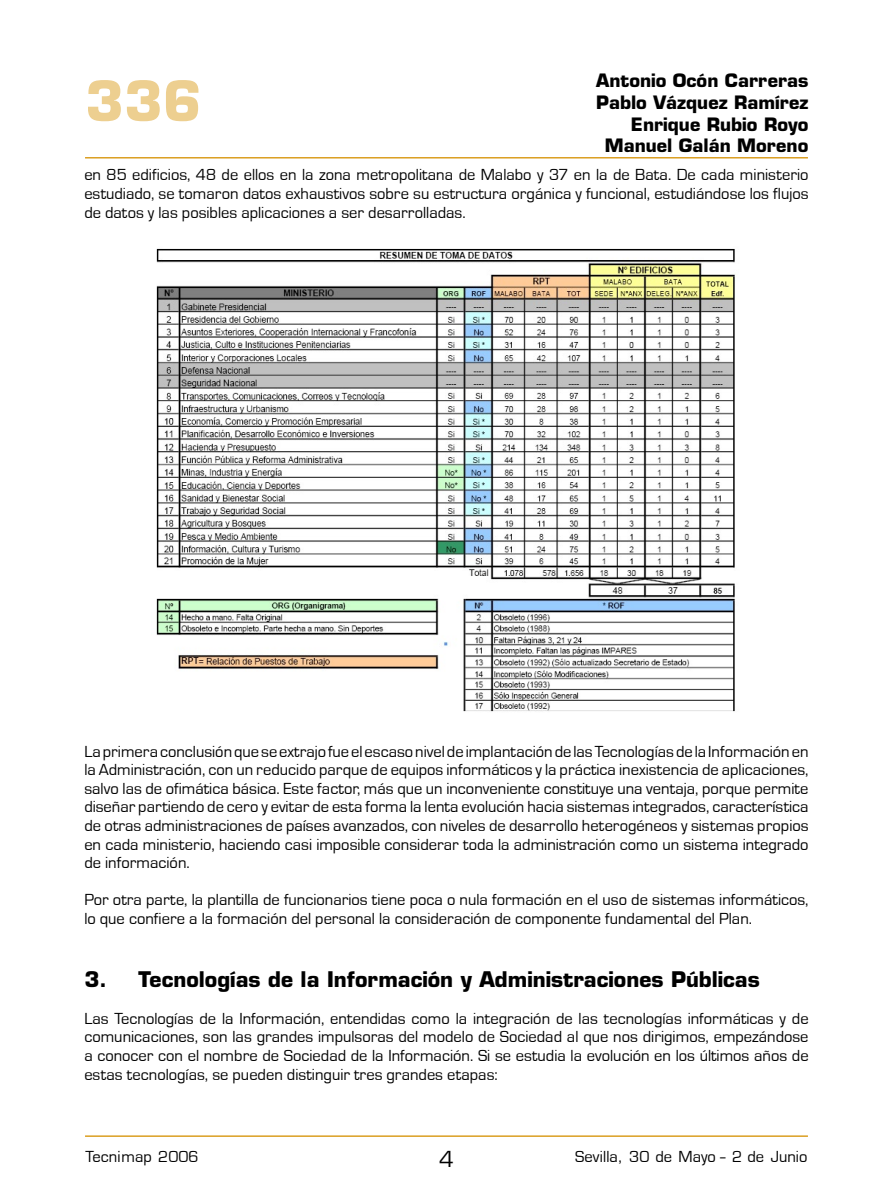
<style>
.page{position:relative;width:893px;height:1200px;background:#fff}
.page>*{position:absolute;margin:0;border:0;box-sizing:border-box;transform-origin:0 0}
.t1{font:700 54px "Eurostile";color:#edcf90}
.t2{font:24px "Eurostile";color:#000}
.t3{font:700 21px "Eurostile";color:#000}
.t4{font:700 18px/21.6px "Eurostile";color:#000;text-align:right}
.t5{font:16.5px/18.6px "Eurostile T";color:#000;text-align:justify}
.t6{font:16.5px "Eurostile";color:#000}
</style>
<div class="page">
<hr style="left:85px;top:1135px;width:723px;height:1px;background:#db9f22">
<hr style="left:85px;top:157px;width:723px;height:1px;background:#db9f22">
<img style="left:156px;top:248px;width:579px;height:464px">
<h1 class="t1" style="left:85px;top:68px;width:118px">336</h1>
<p class="t4" style="left:596px;top:70px;width:214px">Antonio Ocón Carreras<br>Pablo Vázquez Ramírez<br>Enrique Rubio Royo<br>Manuel Galán Moreno</p>
<p class="t5" style="left:84px;top:166px;width:726px">en 85 edificios, 48 de ellos en la zona metropolitana de Malabo y 37 en la de Bata. De cada ministerio estudiado, se tomaron datos exhaustivos sobre su estructura orgánica y funcional, estudiándose los flujos de datos y las posibles aplicaciones a ser desarrolladas.</p>
<p class="t5" style="left:84px;top:742px;width:726px">La primera conclusión que se extrajo fue el escaso nivel de implantación de las Tecnologías de la Información en la Administración, con un reducido parque de equipos informáticos y la práctica inexistencia de aplicaciones, salvo las de ofimática básica. Este factor, más que un inconveniente constituye una ventaja, porque permite diseñar partiendo de cero y evitar de esta forma la lenta evolución hacia sistemas integrados, característica de otras administraciones de países avanzados, con niveles de desarrollo heterogéneos y sistemas propios en cada ministerio, haciendo casi imposible considerar toda la administración como un sistema integrado de información.</p>
<p class="t5" style="left:84px;top:890px;width:726px">Por otra parte, la plantilla de funcionarios tiene poca o nula formación en el uso de sistemas informáticos, lo que confiere a la formación del personal la consideración de componente fundamental del Plan.</p>
<p class="t3" style="left:84px;top:965px;width:677px">3. Tecnologías de la Información y Administraciones Públicas</p>
<p class="t5" style="left:84px;top:1009px;width:726px">Las Tecnologías de la Información, entendidas como la integración de las tecnologías informáticas y de comunicaciones, son las grandes impulsoras del modelo de Sociedad al que nos dirigimos, empezándose a conocer con el nombre de Sociedad de la Información. Si se estudia la evolución en los últimos años de estas tecnologías, se pueden distinguir tres grandes etapas:</p>
<p class="t6" style="left:85px;top:1146px;width:115px">Tecnimap 2006</p>
<h2 class="t2" style="left:439px;top:1145px;width:16px">4</h2>
<p class="t5" style="left:575px;top:1146px;width:234px">Sevilla, 30 de Mayo - 2 de Junio</p>
</div>
